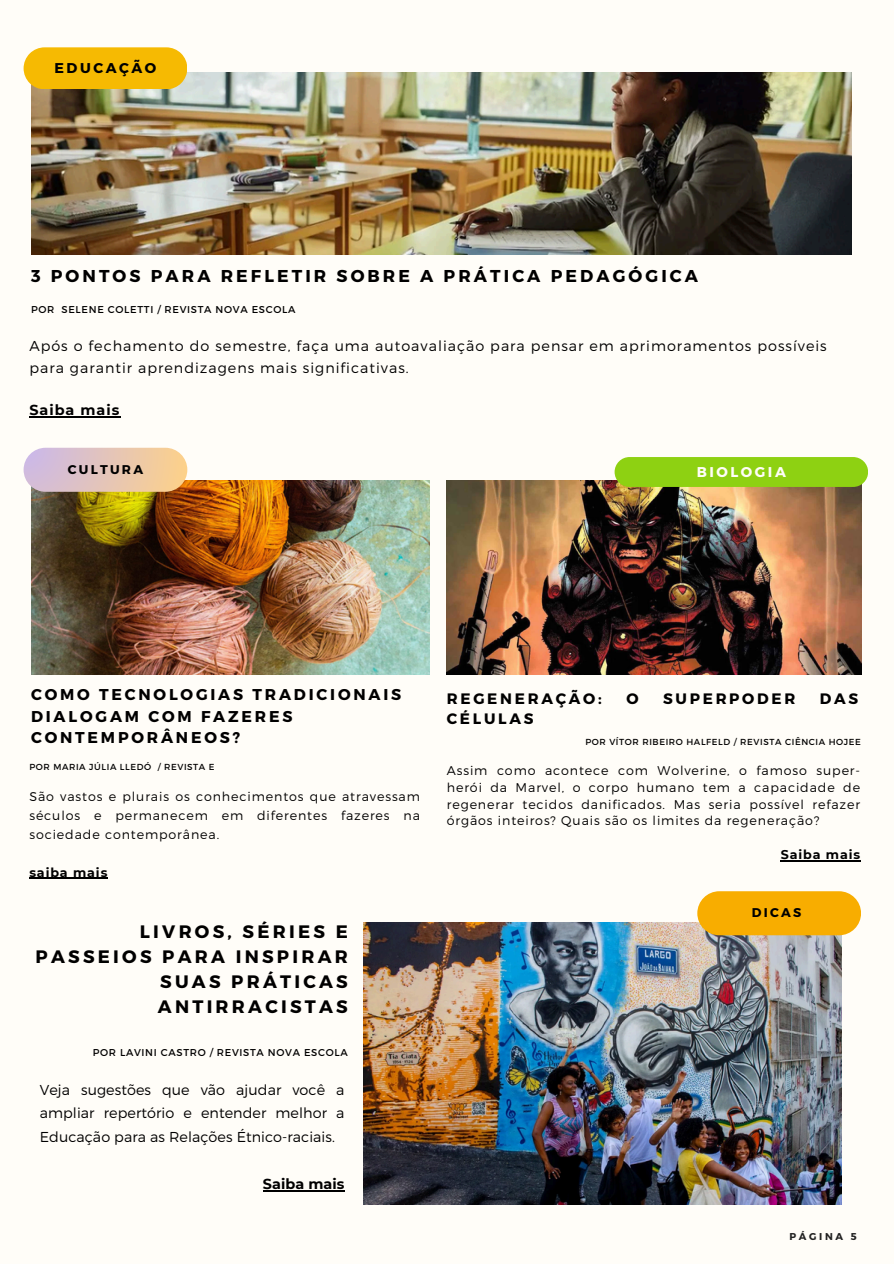
<style>
.page{position:relative;width:894px;height:1264px;background:#fff}
.page>*{position:absolute;margin:0;border:0;box-sizing:border-box;transform-origin:0 0}
.t1{font:700 18px/24.8px "Montserrat";letter-spacing:.18em;color:#000;text-align:right}
.t2{font:700 17.1px "Montserrat";letter-spacing:.18em;color:#000}
.t3{font:700 15.6px/21.3px "Montserrat";letter-spacing:.18em;color:#000}
.t4{font:700 15.15px "Montserrat";letter-spacing:.18em;color:#000}
.t5{font:300 14.4px/23.7px "Montserrat";letter-spacing:.07em;color:#000}
.t6{font:700 14.4px "Montserrat";letter-spacing:.07em;color:#000}
.t7{font:700 14.4px "Montserrat";letter-spacing:.005em;color:#000}
.t8{font:700 14.1px "Montserrat";letter-spacing:.18em;color:#fffdf8}
.t9{font:700 14.1px "Montserrat";letter-spacing:.18em;color:#000}
.t10{font:300 12.6px/16.8px "Montserrat";letter-spacing:.07em;color:#000;text-align:justify}
.t11{font:700 12.6px "Montserrat";letter-spacing:.07em;color:#000}
.t12{font:700 12.6px "Montserrat";letter-spacing:.18em;color:#000}
.t13{font:9.9px "Montserrat";letter-spacing:.07em;color:#000}
.t14{font:700 9.9px "Montserrat";letter-spacing:.27em;color:#222}
.t15{font:8.7px "Montserrat";letter-spacing:.07em;color:#000}
</style>
<div class="page">
<div style="left:0;top:0;width:893px;height:1263px;background:#fffdf8"></div>
<img style="left:31px;top:73px;width:820px;height:182px">
<img style="left:31px;top:480px;width:398px;height:194px">
<img style="left:446px;top:480px;width:414px;height:194px">
<div style="left:614px;top:457px;width:253px;height:30px;background:#8ed112;border-radius:15px"></div>
<img style="left:363px;top:922px;width:477px;height:282px">
<svg style="left:24px;top:47px;width:163px;height:42px;background:#f5bd0f"></svg>
<div style="left:24px;top:448px;width:163px;height:44px;background:linear-gradient(to right,#cdb9e6,#fcd18a);border-radius:22px"></div>
<div style="left:697px;top:891px;width:163px;height:44px;background:#f8ad00;border-radius:22px"></div>
<hr style="left:780px;top:860px;width:80px;height:1px;background:#000">
<hr style="left:29px;top:416px;width:91px;height:2px;background:#000">
<hr style="left:29px;top:877px;width:79px;height:1px;background:#000">
<hr style="left:263px;top:1190px;width:81px;height:1px;background:#000">
<h1 class="t9" style="left:55px;top:59px;width:103px">EDUCAÇÃO</h1>
<h6 class="t2" style="left:31px;top:265px;width:668px">3 PONTOS PARA REFLETIR SOBRE A PRÁTICA PEDAGÓGICA</h6>
<h3 class="t13" style="left:31px;top:303px;width:266px">POR SELENE COLETTI / REVISTA NOVA ESCOLA</h3>
<p class="t5" style="left:29px;top:335px;width:798px;line-height:21.3px">Após o fechamento do semestre, faça uma autoavaliação para pensar em aprimoramentos possíveis para garantir aprendizagens mais significativas.</p>
<p class="t6" style="left:29px;top:401px;width:92px">Saiba mais</p>
<p class="t12" style="left:68px;top:461px;width:77px">CULTURA</p>
<h2 class="t8" style="left:696px;top:463px;width:91px">BIOLOGIA</h2>
<h2 class="t3" style="left:31px;top:683px;width:372px">COMO TECNOLOGIAS TRADICIONAIS<br>DIALOGAM COM FAZERES<br>CONTEMPORÂNEOS?</h2>
<h4 class="t15" style="left:29px;top:761px;width:187px">POR MARIA JÚLIA LLEDÓ / REVISTA E</h4>
<p class="t10" style="left:29px;top:786px;width:392px;line-height:18.9px">São vastos e plurais os conhecimentos que atravessam séculos e permanecem em diferentes fazeres na sociedade contemporânea.</p>
<p class="t11" style="left:29px;top:864px;width:79px">saiba mais</p>
<p class="t1" style="left:36px;top:918px;width:313px">LIVROS, SÉRIES E<br>PASSEIOS PARA INSPIRAR<br>SUAS PRÁTICAS<br>ANTIRRACISTAS</p>
<p class="t13" style="left:93px;top:1045px;width:256px">POR LAVINI CASTRO / REVISTA NOVA ESCOLA</p>
<h6 class="t5" style="left:40px;top:1076px;width:306px;text-align:justify">Veja sugestões que vão ajudar você a ampliar repertório e entender melhor a Educação para as Relações Étnico-raciais.</h6>
<h1 class="t7" style="left:263px;top:1175px;width:83px">Saiba mais</h1>
<h2 class="t4" style="left:446px;top:688px;width:156px">REGENERAÇÃO:</h2>
<h2 class="t4" style="left:626px;top:688px;width:14px">O</h2>
<h2 class="t4" style="left:663px;top:688px;width:134px">SUPERPODER</h2>
<h2 class="t4" style="left:819px;top:688px;width:40px">DAS</h2>
<h2 class="t4" style="left:446px;top:708px;width:88px">CÉLULAS</h2>
<h5 class="t15" style="left:585px;top:736px;width:277px">POR VÍTOR RIBEIRO HALFELD / REVISTA CIÊNCIA HOJEE</h5>
<h5 class="t10" style="left:446px;top:761px;width:415px">Assim como acontece com Wolverine, o famoso super&shy;herói da Marvel, o corpo humano tem a capacidade de regenerar tecidos danificados. Mas seria possível refazer órgãos inteiros? Quais são os limites da regeneração?</h5>
<h2 class="t11" style="left:780px;top:846px;width:81px">Saiba mais</h2>
<h4 class="t11" style="left:751px;top:904px;width:51px">DICAS</h4>
<h3 class="t14" style="left:789px;top:1230px;width:69px">PÁGINA 5</h3>
</div>
